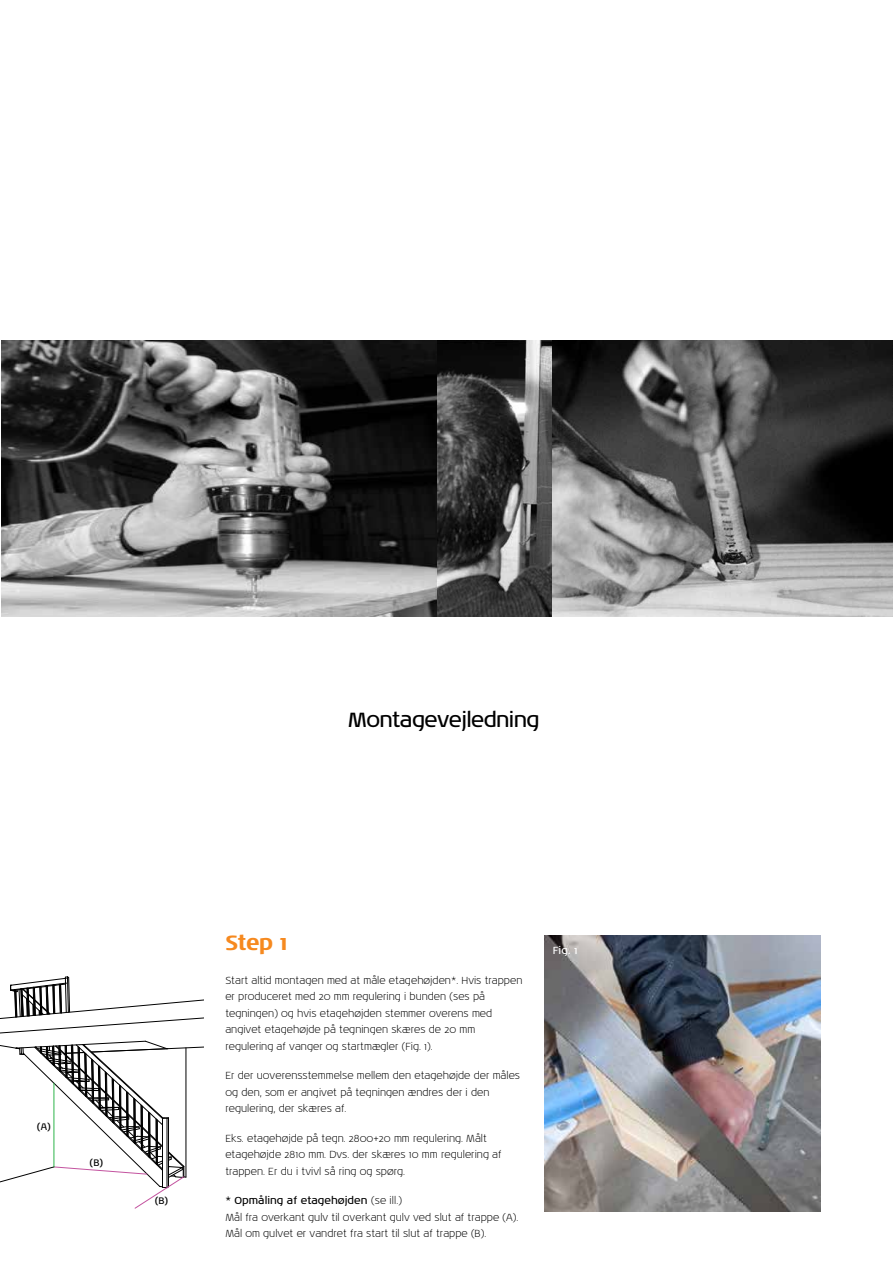
<style>
.page{position:relative;width:893px;height:1263px;background:#fff}
.page>*{position:absolute;margin:0;border:0;box-sizing:border-box;transform-origin:0 0}
.t1{font:21px "Noa LT Std";letter-spacing:-.03em;color:#000}
.t2{font:700 21px "Noa LT Std";color:#f6891f}
.t3{font:300 10.5px/16.5px "Noa LT Std";color:#000}
.t4{font:10.5px "Noa LT Std";color:#fff}
.t5{font:9.75px "Noa LT Std";color:#000}
.s1{font-weight:400}
</style>
<div class="page">
<svg style="left:0;top:976px;width:204px;height:232px"></svg>
<hr style="left:186px;top:1048px;width:1px;height:129px;background:#000">
<hr style="left:54px;top:1083px;width:1px;height:84px;background:#2eb44b">
<img style="left:1px;top:340px;width:437px;height:277px">
<img style="left:438px;top:340px;width:115px;height:277px">
<svg style="left:553px;top:340px;width:339px;height:277px"></svg>
<hr style="left:892px;top:340px;width:1px;height:277px;background:#292829">
<img style="left:544px;top:935px;width:277px;height:277px">
<h1 class="t1" style="left:348px;top:707px;width:193px">Montagevejledning</h1>
<p class="t5" style="left:37px;top:1120px;width:15px">(A)</p>
<p class="t5" style="left:90px;top:1157px;width:15px">(B)</p>
<p class="t5" style="left:155px;top:1195px;width:15px">(B)</p>
<h1 class="t2" style="left:225px;top:930px;width:64px">Step 1</h1>
<p class="t3" style="left:225px;top:972px;width:299px">Start altid montagen med at måle etagehøjden*. Hvis trappen er produceret med 20 mm regulering i bunden (ses på tegningen) og hvis etagehøjden stemmer overens med angivet etagehøjde på tegningen skæres de 20 mm regulering af vanger og startmægler (Fig. 1).</p>
<p class="t3" style="left:225px;top:1068px;width:296px">Er der uoverensstemmelse mellem den etagehøjde der måles og den, som er angivet på tegningen ændres der i den regulering, der skæres af.</p>
<p class="t3" style="left:225px;top:1130px;width:278px">Eks. etagehøjde på tegn. 2800+20 mm regulering. Målt etagehøjde 2810 mm. Dvs. der skæres 10 mm regulering af trappen. Er du i tvivl så ring og spørg.</p>
<p class="t3" style="left:225px;top:1192px;width:294px"><span class="s1">* Opmåling af etagehøjden</span> (se ill.)<br>Mål fra overkant gulv til overkant gulv ved slut af trappe (A).<br>Mål om gulvet er vandret fra start til slut af trappe (B).</p>
<p class="t4" style="left:553px;top:944px;width:26px">Fig. 1</p>
</div>
